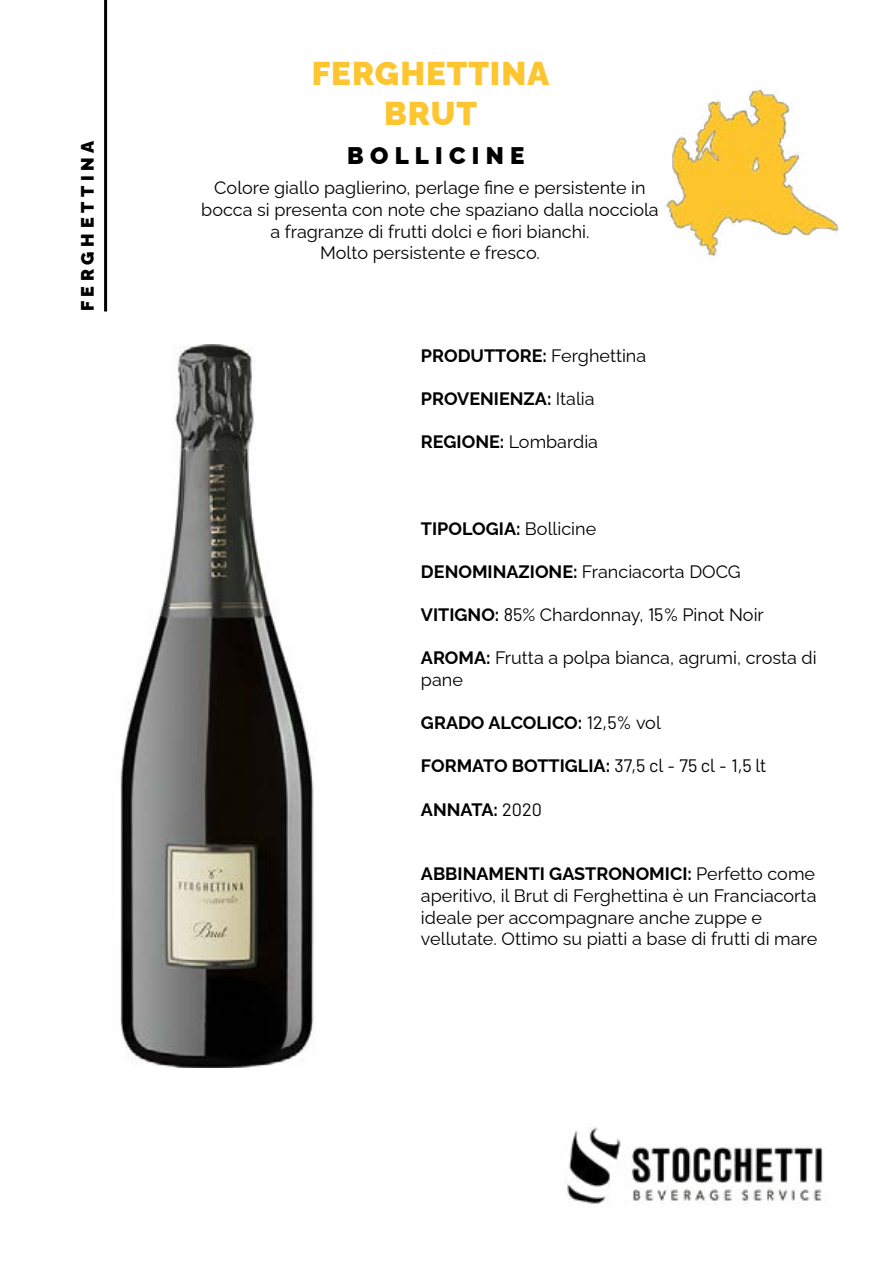
<style>
.page{position:relative;width:893px;height:1263px;background:#fff}
.page>*{position:absolute;margin:0;border:0;box-sizing:border-box;transform-origin:0 0}
.t1{font:900 33px/39.6px "Raleway";letter-spacing:.03em;color:#fdc52f;text-align:center}
.t2{font:900 24px "Raleway";letter-spacing:.26em;color:#000}
.t3{font:18px/21.6px "Raleway";color:#000}
.t4{font:700 18px "Raleway";color:#000}
.t5{font:900 18px "Raleway";letter-spacing:.26em;color:#000}
.s1{font-weight:400}
.s2{font-weight:700}
.s3{font-family:"Barlow"}
.s4{font-family:"Barlow";font-weight:400}
</style>
<div class="page">
<img style="left:565px;top:1123px;width:258px;height:82px">
<img style="left:120px;top:345px;width:194px;height:723px">
<hr style="left:104px;top:0;width:3px;height:311px;background:#000">
<img style="left:664px;top:89px;width:175px;height:168px">
<p class="t5" style="left:73px;top:311px;width:173px;rotate:-90deg">FERGHETTINA</p>
<h1 class="t1" style="left:312px;top:50px;width:239px">FERGHETTINA<br>BRUT</h1>
<h2 class="t2" style="left:347px;top:137px;width:179px">BOLLICINE</h2>
<p class="t3" style="left:201px;top:175px;width:459px;text-align:center">Colore giallo paglierino, perlage fine e persistente in bocca si presenta con note che spaziano dalla nocciola a fragranze di frutti dolci e fiori bianchi.<br>Molto persistente e fresco.</p>
<p class="t4" style="left:421px;top:341px;width:227px">PRODUTTORE: <span class="s1">Ferghettina</span></p>
<p class="t4" style="left:421px;top:384px;width:175px">PROVENIENZA: <span class="s1">Italia</span></p>
<p class="t3" style="left:421px;top:429px;width:179px"><span class="s2">REGIONE:</span> Lombardia</p>
<p class="t4" style="left:421px;top:514px;width:177px">TIPOLOGIA: <span class="s1">Bollicine</span></p>
<p class="t3" style="left:421px;top:559px;width:321px"><span class="s2">DENOMINAZIONE:</span> Franciacorta DOCG</p>
<p class="t3" style="left:421px;top:602px;width:344px"><span class="s2">VITIGNO:</span> <span class="s3">85</span>% Chardonnay, <span class="s3">15%</span> Pinot Noir</p>
<p class="t3" style="left:421px;top:645px;width:397px"><span class="s2">AROMA:</span> Frutta a polpa bianca, agrumi, crosta di pane</p>
<p class="t4" style="left:421px;top:708px;width:241px">GRADO ALCOLICO: <span class="s4">12,5%</span> <span class="s1">vol</span></p>
<p class="t4" style="left:421px;top:752px;width:347px">FORMATO BOTTIGLIA: <span class="s4">37,5 c</span><span class="s1">l -</span> <span class="s4">75 c</span><span class="s1">l -</span> <span class="s4">1,5</span> <span class="s1">lt</span></p>
<p class="t4" style="left:421px;top:795px;width:122px">ANNATA: <span class="s4">2020</span></p>
<p class="t3" style="left:421px;top:861px;width:398px"><span class="s2">ABBINAMENTI GASTRONOMICI:</span> Perfetto come aperitivo, il Brut di Ferghettina è un Franciacorta ideale per accompagnare anche zuppe e vellutate. Ottimo su piatti a base di frutti di mare</p>
</div>
